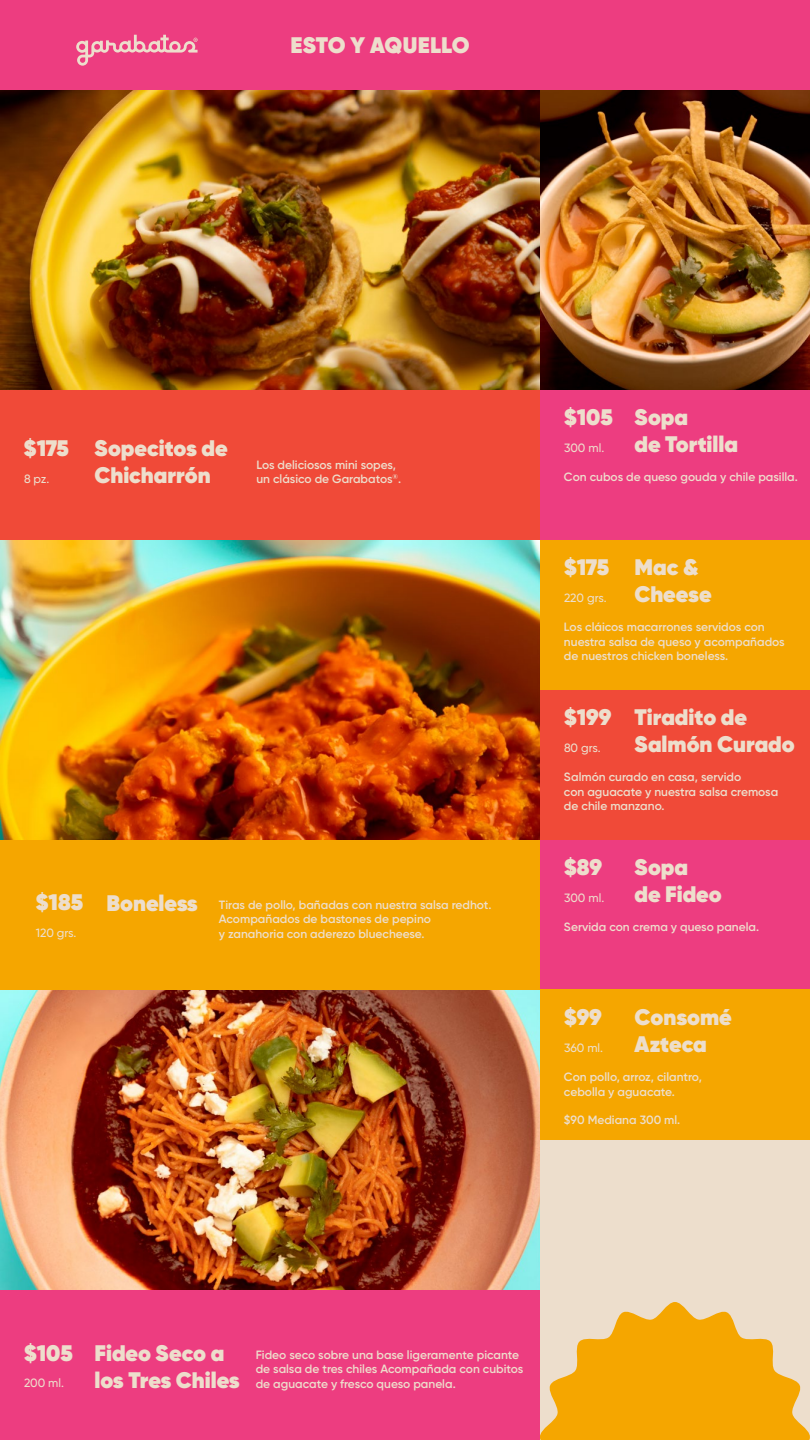
<style>
.page{position:relative;width:810px;height:1440px;background:#fff}
.page>*{position:absolute;margin:0;border:0;box-sizing:border-box;transform-origin:0 0}
.t1{font:800 22.5px/27px "Gilroy";color:#eddecc}
.t2{font:600 12px/14.4px "Gilroy";color:#eddecc}
.t3{font:500 12px "Gilroy";color:#eddecc}
</style>
<div class="page">
<div style="left:0;top:0;width:810px;height:90px;background:#ed3d80"></div>
<svg style="left:76px;top:35px;width:122px;height:31px"></svg>
<div style="left:0;top:390px;width:540px;height:150px;background:#f04a38"></div>
<div style="left:540px;top:390px;width:270px;height:150px;background:#ed3d80"></div>
<div style="left:540px;top:540px;width:270px;height:150px;background:#f5a600"></div>
<div style="left:540px;top:690px;width:270px;height:150px;background:#f04a38"></div>
<div style="left:540px;top:840px;width:270px;height:150px;background:#ed3d80"></div>
<div style="left:540px;top:990px;width:270px;height:150px;background:#f5a600"></div>
<div style="left:0;top:1290px;width:540px;height:150px;background:#ed3d80"></div>
<div style="left:0;top:840px;width:540px;height:150px;background:#f5a600"></div>
<img style="left:0;top:90px;width:810px;height:300px">
<img style="left:0;top:990px;width:540px;height:300px">
<img style="left:0;top:540px;width:540px;height:300px">
<div style="left:540px;top:1140px;width:270px;height:300px;background:#eddecc"></div>
<svg style="left:540px;top:1302px;width:270px;height:138px"></svg>
<h1 class="t1" style="left:290px;top:31px;width:181px">ESTO Y AQUELLO</h1>
<h1 class="t1" style="left:24px;top:435px;width:47px">$175</h1>
<p class="t3" style="left:24px;top:471px;width:27px">8 pz.</p>
<h1 class="t1" style="left:94px;top:435px;width:135px">Sopecitos de<br>Chicharrón</h1>
<p class="t2" style="left:256px;top:457px;width:146px">Los deliciosos mini sopes, un clásico de Garabatos<sup>®</sup>.</p>
<h1 class="t1" style="left:36px;top:889px;width:49px">$185</h1>
<p class="t3" style="left:36px;top:925px;width:42px">120 grs.</p>
<h1 class="t1" style="left:106px;top:889px;width:93px">Boneless</h1>
<p class="t2" style="left:219px;top:897px;width:274px">Tiras de pollo, bañadas con nuestra salsa redhot.<br>Acompañados de bastones de pepino<br>y zanahoria con aderezo bluecheese.</p>
<h1 class="t1" style="left:564px;top:404px;width:50px">$105</h1>
<p class="t3" style="left:564px;top:440px;width:42px">300 ml.</p>
<h1 class="t1" style="left:634px;top:404px;width:105px">Sopa<br>de Tortilla</h1>
<p class="t2" style="left:564px;top:470px;width:235px">Con cubos de queso gouda y chile pasilla.</p>
<h1 class="t1" style="left:564px;top:554px;width:47px">$175</h1>
<p class="t3" style="left:564px;top:590px;width:44px">220 grs.</p>
<h1 class="t1" style="left:634px;top:554px;width:79px">Mac &amp;<br>Cheese</h1>
<p class="t2" style="left:564px;top:620px;width:222px">Los cláicos macarrones servidos con nuestra salsa de queso y acompañados de nuestros chicken boneless.</p>
<h1 class="t1" style="left:564px;top:704px;width:49px">$199</h1>
<p class="t3" style="left:564px;top:740px;width:38px">80 grs.</p>
<h1 class="t1" style="left:634px;top:704px;width:162px">Tiradito de<br>Salmón Curado</h1>
<p class="t2" style="left:564px;top:770px;width:216px">Salmón curado en casa, servido<br>con aguacate y nuestra salsa cremosa de chile manzano.</p>
<h1 class="t1" style="left:564px;top:854px;width:40px">$89</h1>
<p class="t3" style="left:564px;top:890px;width:42px">300 ml.</p>
<h1 class="t1" style="left:634px;top:854px;width:89px">Sopa<br>de Fideo</h1>
<p class="t2" style="left:564px;top:920px;width:197px">Servida con crema y queso panela.</p>
<h1 class="t1" style="left:564px;top:1004px;width:39px">$99</h1>
<p class="t3" style="left:564px;top:1040px;width:41px">360 ml.</p>
<h1 class="t1" style="left:634px;top:1004px;width:99px">Consomé<br>Azteca</h1>
<p class="t2" style="left:564px;top:1070px;width:139px">Con pollo, arroz, cilantro, cebolla y aguacate.</p>
<p class="t2" style="left:564px;top:1113px;width:118px">$90 Mediana 300 ml.</p>
<h1 class="t1" style="left:24px;top:1339px;width:50px">$105</h1>
<p class="t3" style="left:24px;top:1376px;width:42px">200 ml.</p>
<h1 class="t1" style="left:94px;top:1339px;width:147px">Fideo Seco a los Tres Chiles</h1>
<p class="t2" style="left:256px;top:1348px;width:269px">Fideo seco sobre una base ligeramente picante de salsa de tres chiles Acompañada con cubitos de aguacate y fresco queso panela.</p>
</div>
